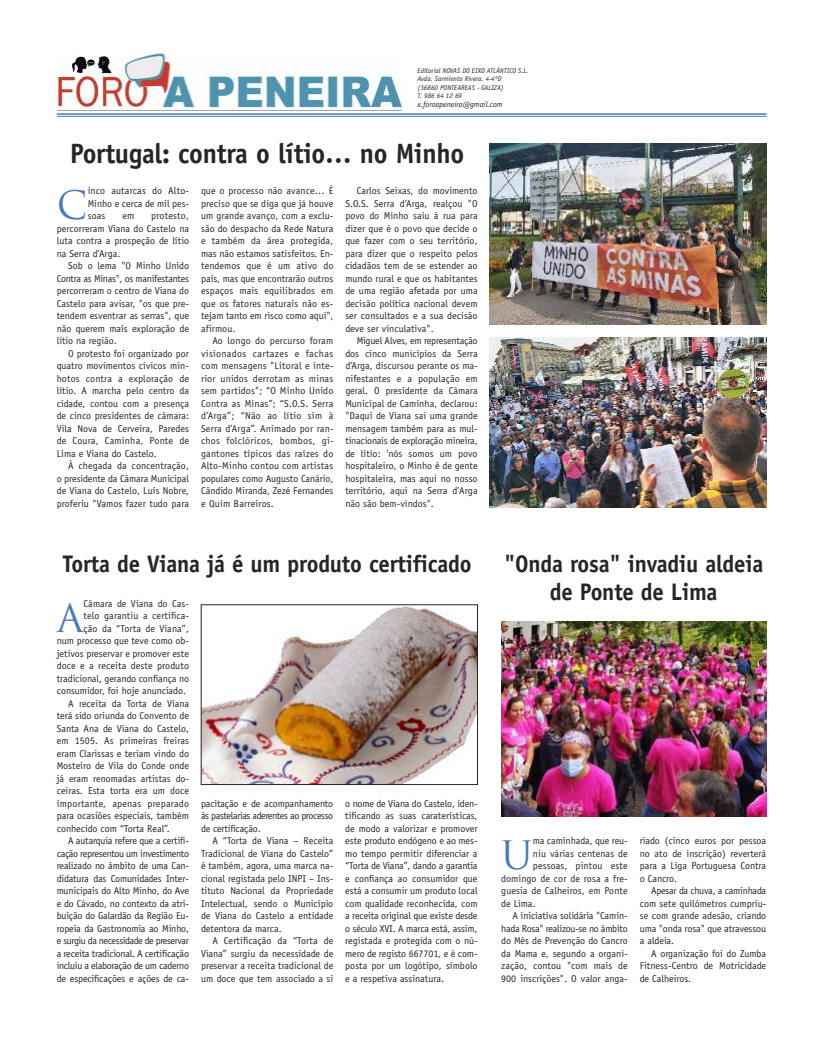
<style>
.page{position:relative;width:823px;height:1049px;background:#fff}
.page>*{position:absolute;margin:0;border:0;box-sizing:border-box;transform-origin:0 0}
.t1{font:38.2px "Trajan Pro";color:#477bbd}
.t2{font:700 28px "Officina Sans Std";letter-spacing:-.01em;color:#272526;scale:.95 1}
.t3{font:700 24px/28.8px "Officina Sans Std";letter-spacing:-.01em;color:#272526;text-align:center;scale:.95 1}
.t4{font:10px/12.5px "Officina Sans Std";color:#272526;text-align:justify}
.t5{font:10px "Officina Sans Std";letter-spacing:-.03em;color:#272526}
.t6{font:10px "Officina Sans Std";letter-spacing:-.025em;color:#272526}
.t7{font:10px "Officina Sans Std";letter-spacing:-.04em;color:#272526}
.t8{font:10px "Officina Sans Std";letter-spacing:-.035em;color:#272526}
.t9{font:10px "Officina Sans Std";letter-spacing:.025em;color:#272526}
.t10{font:italic 8px "Officina Sans Std";color:#272526}
.t11{font:italic 7px/8.4px "Officina Sans Std";color:#272526}
</style>
<div class="page">
<hr style="left:57px;top:116px;width:709px;height:1px;background:#477bbd">
<hr style="left:57px;top:113px;width:709px;height:2px;background:#477bbd">
<img style="left:57px;top:54px;width:344px;height:57px">
<img style="left:489px;top:143px;width:276px;height:181px">
<img style="left:489px;top:338px;width:276px;height:170px">
<img style="left:203px;top:607px;width:272px;height:176px">
<div style="left:201px;top:605px;width:276px;height:180px;border:1px solid #272526"></div>
<img style="left:501px;top:621px;width:264px;height:195px">
<p class="t11" style="left:417px;top:67px;width:113px">Editorial NOVAS DO EIXO ATLÁNTICO S.L.<br>Avda. Sarmiento Rivera, 4-4ºD<br>(36860 PONTEAREAS - GALIZA)<br>T. 986 64 12 69</p>
<p class="t10" style="left:417px;top:101px;width:87px">x.foroapeneira@gmail.com</p>
<h2 class="t2" style="left:70px;top:143px;width:416px">Portugal: contra o lítio… no Minho</h2>
<h1 class="t1" style="left:57px;top:191px;width:32px">C</h1>
<p class="t4" style="left:88px;top:185px;width:103px">inco autarcas do Alto-Minho e cerca de mil pes&shy;soas</p>
<p class="t4" style="left:57px;top:210px;width:134px;text-indent:94px">protesto, percorreram Viana do Castelo na luta contra a prospeção de lítio na Serra d’Arga.</p>
<p class="t4" style="left:57px;top:260px;width:134px;text-indent:11px">Sob o lema "O Minho Unido Contra as Minas", os manifestantes percorreram o centro de Viana do Castelo para avisar, "os que pre&shy;tendem esventrar as serras", que não querem mais exploração de lítio na região.</p>
<p class="t4" style="left:57px;top:348px;width:134px;text-indent:11px">O protesto foi organizado por quatro movimentos cívicos min&shy;hotos contra a exploração de lítio. A marcha pelo centro da cidade, contou com a presença de cinco presidentes de câmara:<br>Vila Nova de Cerveira, Paredes de Coura, Caminha, Ponte de Lima e Viana do Castelo.</p>
<p class="t4" style="left:57px;top:460px;width:134px;text-indent:11px">À chegada da concentração, o presidente da Câmara Municipal de Viana do Castelo, Luís Nobre, proferiu "Vamos fazer tudo para</p>
<p class="t4" style="left:122px;top:210px;width:13px">em</p>
<p class="t4" style="left:201px;top:185px;width:134px">que o processo não avance… É preciso que se diga que já houve um grande avanço, com a exclu&shy;são do despacho da Rede Natura e também da área protegida, mas não estamos satisfeitos. En&shy;tendemos que é um ativo do país, mas que encontrarão outros espaços mais equilibrados em que os fatores naturais não es&shy;tejam tanto em risco como aqui", afirmou.</p>
<p class="t4" style="left:201px;top:335px;width:134px;text-indent:11px">Ao longo do percurso foram visionados cartazes e fachas com mensagens "Litoral e inte&shy;rior unidos derrotam as minas sem partidos"; “O Minho Unido Contra as Minas”; “S.O.S. Serra d’Arga”; “Não ao lítio sim à Serra d’Arga”. Animado por ran&shy;chos folclóricos, bombos, gi&shy;gantones típicos das raízes do Alto-Minho contou com artistas populares como Augusto Canário, Cândido Miranda, Zezé Fernandes e Quim Barreiros.</p>
<p class="t4" style="left:345px;top:185px;width:134px;text-indent:11px">Carlos Seixas, do movimento S.O.S. Serra d’Arga, realçou "O povo do Minho saiu à rua para dizer que é o povo que decide o que fazer com o seu território, para dizer que o respeito pelos cidadãos tem de se estender ao mundo rural e que os habitantes de uma região afetada por uma decisão política nacional devem ser consultados e a sua decisão deve ser vinculativa".</p>
<p class="t4" style="left:345px;top:335px;width:134px;text-indent:11px">Miguel Alves, em representação dos cinco municípios da Serra d’Arga, discursou perante os ma&shy;nifestantes e a população em geral. O presidente da Câmara Municipal de Caminha, declarou: "Daqui de Viana sai uma grande mensagem também para as mul&shy;tinacionais de exploração mineira, de lítio: 'nós somos um povo hospitaleiro, o Minho é de gente hospitaleira, mas aqui no nosso território, aqui na Serra d'Arga não são bem-vindos".</p>
<h3 class="t3" style="left:63px;top:551px;width:431px">Torta de Viana já é um produto certificado</h3>
<h1 class="t1" style="left:57px;top:603px;width:28px">A</h1>
<p class="t4" style="left:83px;top:598px;width:107px">Câmara de Viana do Cas-</p>
<p class="t4" style="left:83px;top:610px;width:107px">telo garantiu a certifica-</p>
<p class="t4" style="left:83px;top:623px;width:107px">ção da “Torta de Viana”,</p>
<p class="t4" style="left:57px;top:635px;width:134px">num processo que teve como ob-</p>
<p class="t4" style="left:57px;top:648px;width:134px">jetivos preservar e promover este</p>
<p class="t4" style="left:57px;top:660px;width:134px">doce e a receita deste produto</p>
<p class="t4" style="left:57px;top:673px;width:134px">tradicional, gerando confiança no</p>
<p class="t4" style="left:57px;top:685px;width:131px">consumidor, foi hoje anunciado.</p>
<p class="t4" style="left:68px;top:698px;width:122px">A receita da Torta de Viana</p>
<p class="t4" style="left:57px;top:710px;width:134px">terá sido oriunda do Convento de</p>
<p class="t4" style="left:57px;top:723px;width:134px">Santa Ana de Viana do Castelo,</p>
<p class="t4" style="left:57px;top:735px;width:134px">em 1505. As primeiras freiras</p>
<p class="t4" style="left:57px;top:748px;width:134px">eram Clarissas e teriam vindo do</p>
<p class="t4" style="left:57px;top:760px;width:134px">Mosteiro de Vila do Conde onde</p>
<p class="t4" style="left:57px;top:773px;width:134px">já eram renomadas artistas do-</p>
<p class="t4" style="left:57px;top:785px;width:134px">ceiras. Esta torta era um doce</p>
<p class="t9" style="left:57px;top:800px;width:134px">importante, apenas preparado</p>
<p class="t4" style="left:57px;top:810px;width:134px">para ocasiões especiais, também</p>
<p class="t4" style="left:57px;top:823px;width:114px">conhecido com “Torta Real”.</p>
<p class="t4" style="left:68px;top:835px;width:122px">A autarquia refere que a certifi-</p>
<p class="t8" style="left:57px;top:850px;width:134px">cação representou um investimento</p>
<p class="t4" style="left:57px;top:860px;width:133px">realizado no âmbito de uma Can-</p>
<p class="t4" style="left:57px;top:873px;width:133px">didatura das Comunidades Inter-</p>
<p class="t4" style="left:57px;top:885px;width:134px">municipais do Alto Minho, do Ave</p>
<p class="t4" style="left:57px;top:898px;width:133px">e do Cávado, no contexto da atri-</p>
<p class="t4" style="left:57px;top:910px;width:133px">buição do Galardão da Região Eu-</p>
<p class="t4" style="left:57px;top:923px;width:134px">ropeia da Gastronomia ao Minho,</p>
<p class="t7" style="left:57px;top:937px;width:134px">e surgiu da necessidade de preservar</p>
<p class="t6" style="left:57px;top:950px;width:134px">a receita tradicional. A certificação</p>
<p class="t5" style="left:57px;top:962px;width:134px">incluiu a elaboração de um caderno</p>
<p class="t4" style="left:57px;top:973px;width:133px">de especificações e ações de ca-</p>
<p class="t4" style="left:201px;top:798px;width:134px">pacitação e de acompanhamento às pastelarias aderentes ao processo de certificação.</p>
<p class="t4" style="left:201px;top:835px;width:134px;text-indent:11px">A “Torta de Viana – Receita Tradicional de Viana do Castelo” é também, agora, uma marca na&shy;cional registada pelo INPI – Ins&shy;tituto Nacional da Propriedade Intelectual, sendo o Município de Viana do Castelo a entidade detentora da marca.</p>
<p class="t4" style="left:201px;top:935px;width:134px;text-indent:11px">A Certificação da “Torta de Viana” surgiu da necessidade de preservar a receita tradicional de um doce que tem associado a si</p>
<p class="t4" style="left:345px;top:798px;width:134px">o nome de Viana do Castelo, iden&shy;tificando as suas caraterísticas, de modo a valorizar e promover este produto endógeno e ao mes&shy;mo tempo permitir diferenciar a “Torta de Viana”, dando a garantia e confiança ao consumidor que está a consumir um produto local com qualidade reconhecida, com a receita original que existe desde o século XVI. A marca está, assim, registada e protegida com o nú&shy;mero de registo 667701, e é com&shy;posta por um logótipo, símbolo e a respetiva assinatura.</p>
<h3 class="t3" style="left:504px;top:551px;width:274px">"Onda rosa" invadiu aldeia de Ponte de Lima</h3>
<h1 class="t1" style="left:501px;top:841px;width:33px">U</h1>
<p class="t4" style="left:532px;top:835px;width:96px">ma caminhada, que reu-</p>
<p class="t4" style="left:532px;top:848px;width:96px">niu várias centenas de</p>
<p class="t4" style="left:532px;top:860px;width:96px">pessoas, pintou este</p>
<p class="t4" style="left:501px;top:873px;width:128px">domingo de cor de rosa a fre-</p>
<p class="t4" style="left:501px;top:885px;width:128px">guesia de Calheiros, em Ponte</p>
<p class="t4" style="left:501px;top:898px;width:36px">de Lima.</p>
<p class="t4" style="left:512px;top:910px;width:116px">A iniciativa solidária "Camin-</p>
<p class="t5" style="left:501px;top:925px;width:128px">hada Rosa" realizou-se no âmbito</p>
<p class="t4" style="left:501px;top:935px;width:128px">do Mês de Prevenção do Cancro</p>
<p class="t4" style="left:501px;top:948px;width:128px">da Mama e, segundo a organi-</p>
<p class="t4" style="left:501px;top:960px;width:128px">zação, contou "com mais de</p>
<p class="t4" style="left:501px;top:973px;width:128px">900 inscrições". O valor anga-</p>
<p class="t4" style="left:639px;top:835px;width:128px">riado (cinco euros por pessoa no ato de inscrição) reverterá para a Liga Portuguesa Contra o Cancro.</p>
<p class="t4" style="left:639px;top:885px;width:128px;text-indent:11px">Apesar da chuva, a caminhada com sete quilómetros cumpriu&shy;se com grande adesão, criando uma "onda rosa" que atravessou a aldeia.</p>
<p class="t4" style="left:639px;top:948px;width:128px;text-indent:11px">A organização foi do Zumba Fitness-Centro de Motricidade de Calheiros.</p>
</div>
